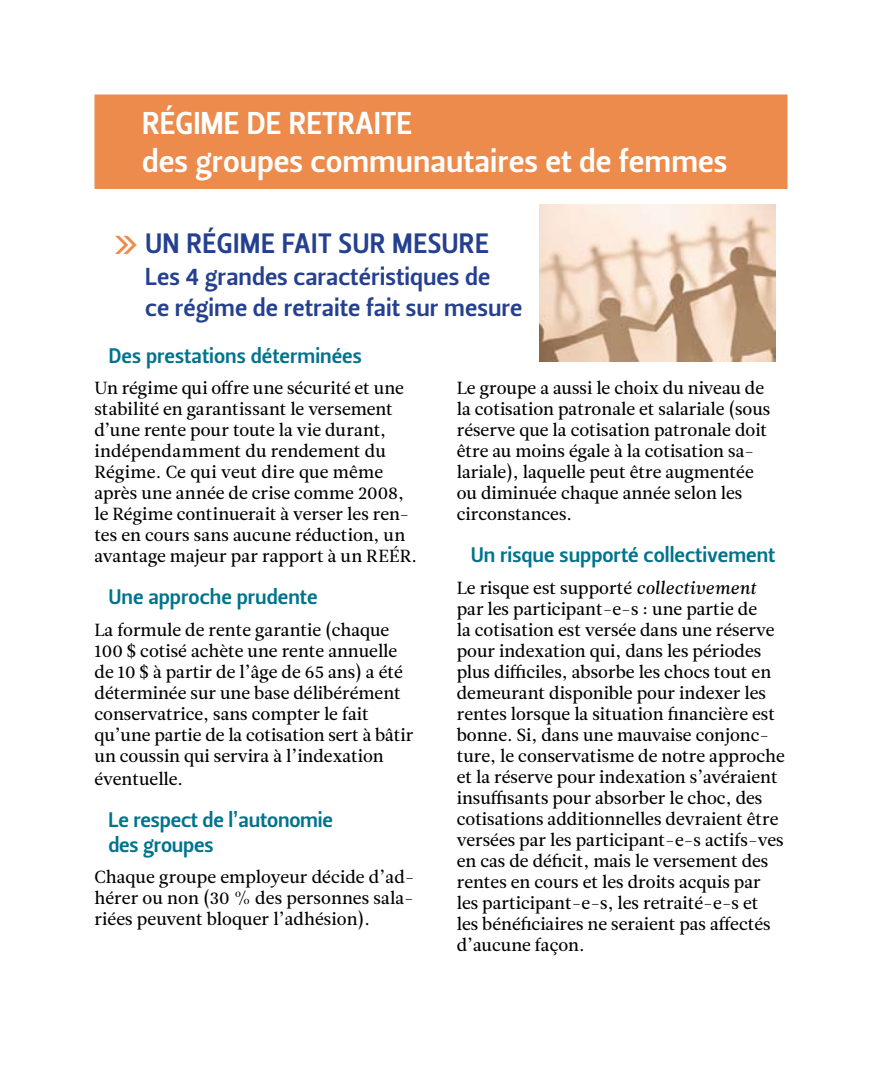
<style>
.page{position:relative;width:882px;height:1071px;background:#fff}
.page>*{position:absolute;margin:0;border:0;box-sizing:border-box;transform-origin:0 0}
.t1{font:31.5px/37.8px "Leitura Sans Grot 3";color:#fff}
.t2{font:28px "Leitura Sans Grot 3";letter-spacing:.015em;color:#25408f}
.t3{font:24.5px/31.5px "Leitura Sans Grot 3";color:#25408f}
.t4{font:21px/25.2px "Leitura Sans Grot 3";color:#00738d}
.t5{font:17.5px/21px "Leitura News Roman 2";color:#000}
.s1{font-family:"Leitura News Italic 2"}
</style>
<div class="page">
<img style="left:540px;top:204px;width:235px;height:157px">
<div style="left:94px;top:94px;width:694px;height:95px;background:#ec8b4c"></div>
<h1 class="t1" style="left:142px;top:105px;width:587px">RÉGIME DE RETRAITE<br>des groupes communautaires et de femmes</h1>
<h2 class="t2" style="left:145px;top:227px;width:57px">Un régime</h2>
<h2 class="t2" style="left:282px;top:227px;width:209px">FAIT sUR MESURE</h2>
<h3 class="t3" style="left:145px;top:261px;width:379px">Les 4 grandes caractéristiques de<br>ce régime de retraite fait sur mesure</h3>
<p class="t4" style="left:109px;top:343px;width:254px">Des prestations déterminées</p>
<p class="t5" style="left:94px;top:380px;width:324px">Un régime qui offre une sécurité et une stabilité en garantissant le versement d’une rente pour toute la vie durant, indépendamment du rendement du Régime. Ce qui veut dire que même après une année de crise comme 2008, le Régime continuerait à verser les ren&shy;tes en cours sans aucune réduction, un avantage majeur par rapport à un REÉR.</p>
<p class="t4" style="left:109px;top:585px;width:210px">Une approche prudente</p>
<p class="t5" style="left:94px;top:622px;width:320px">La formule de rente garantie (chaque 100 $ cotisé achète une rente annuelle de 10 $ à partir de l’âge de 65 ans) a été déterminée sur une base délibérément conservatrice, sans compter le fait qu’une partie de la cotisation sert à bâtir un coussin qui servira à l’indexation</p>
<p class="t5" style="left:94px;top:770px;width:90px">éventuelle.</p>
<p class="t4" style="left:108px;top:807px;width:226px">Le respect de l’autonomie des groupes</p>
<p class="t5" style="left:94px;top:869px;width:322px;text-align:justify">Chaque groupe employeur décide d’ad&shy;hérer ou non (30 % des personnes sala&shy;riées peuvent bloquer l’adhésion).</p>
<p class="t5" style="left:457px;top:380px;width:315px">Le groupe a aussi le choix du niveau de la cotisation patronale et salariale (sous réserve que la cotisation patronale doit être au moins égale à la cotisation sa&shy;lariale), laquelle peut être augmentée ou diminuée chaque année selon les circonstances.</p>
<p class="t4" style="left:471px;top:543px;width:306px">Un risque supporté collectivement</p>
<p class="t5" style="left:457px;top:580px;width:330px">Le risque est supporté <span class="s1">collectivement </span>par les participant-e-s : une partie de<br>la cotisation est versée dans une réserve pour indexation qui, dans les périodes plus difficiles, absorbe les chocs tout en demeurant disponible pour indexer les rentes lorsque la situation financière est bonne. Si, dans une mauvaise conjonc&shy;ture, le conservatisme de notre approche et la réserve pour indexation s’avéraient insuffisants pour absorber le choc, des cotisations additionnelles devraient être versées par les participant-e-s actifs-ves en cas de déficit, mais le versement des rentes en cours et les droits acquis par les participant-e-s, les retraité-e-s et<br>les bénéficiaires ne seraient pas affectés d’aucune façon.</p>
</div>
